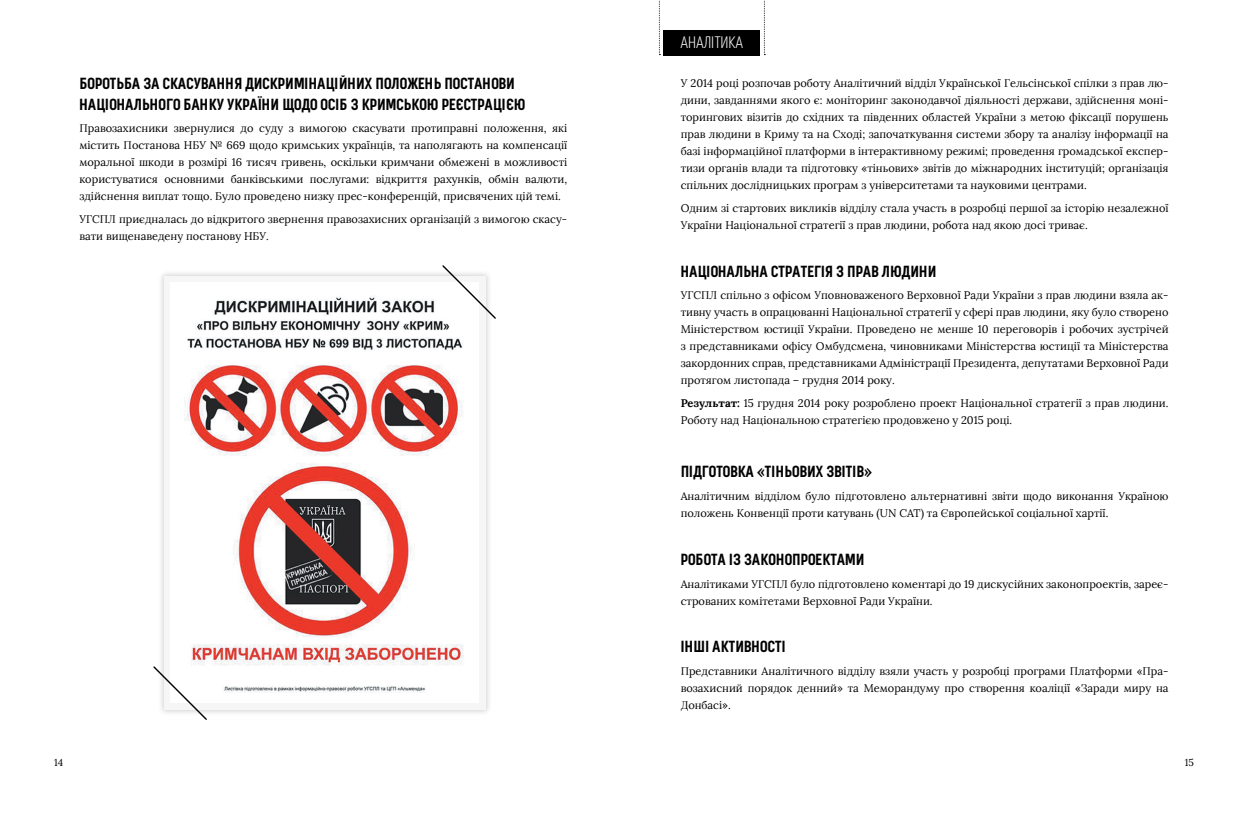
<style>
.page{position:relative;width:1248px;height:823px;background:#fff}
.page>*{position:absolute;margin:0;border:0;box-sizing:border-box;transform-origin:0 0}
.заголовок{font:16.5px "Barvinka Yorke 4 F Light";color:#fff}
.підзаголовок{font:700 16px/21px "Barvinka Yorke 4 F";color:#000}
.t1{font:11px/17px "Lora";color:#000}
.t2{font:10px "Lora";color:#000}
.s1{font-weight:700}
.s2{font-family:"Lora"}
</style>
<div class="page">
<div style="left:663px;top:30px;width:97px;height:25px;background:#000"></div>
<svg style="left:659px;top:0;width:1px;height:55px"></svg>
<svg style="left:764px;top:0;width:1px;height:55px"></svg>
<div style="left:164px;top:276px;width:321px;height:432px;background:#f6f6f6"></div>
<div style="left:170px;top:282px;width:309px;height:420px;background:#fff"></div>
<img style="left:185px;top:296px;width:279px;height:396px">
<svg style="left:441px;top:265px;width:55px;height:55px"></svg>
<svg style="left:153px;top:664px;width:55px;height:56px"></svg>
<p class="підзаголовок" style="left:79px;top:73px;width:448px">БОРОТЬБА ЗА СКАСУВАННЯ ДИСКРИМІНАЦІЙНИХ ПОЛОЖЕНЬ ПОСТАНОВИ<br>НАЦІОНАЛЬНОГО БАНКУ УКРАЇНИ ЩОДО ОСІБ З КРИМСЬКОЮ РЕЄСТРАЦІЄЮ</p>
<p class="t1" style="left:79px;top:120px;width:489px;text-align:justify">Правозахисники звернулися до суду з вимогою скасувати протиправні положення, які містить Постанова НБУ № 669 щодо кримських українців, та наполягають на компенсації моральної шкоди в розмірі 16 тисяч гривень, оскільки кримчани обмежені в можливості користуватися основними банківськими послугами: відкриття рахунків, обмін валюти, здійснення виплат тощо. Було проведено низку прес-конференцій, присвячених цій темі.</p>
<p class="t1" style="left:79px;top:211px;width:489px">УГСПЛ приєдналась до відкритого звернення правозахисних організацій з вимогою скасу&shy;вати вищенаведену постанову НБУ.</p>
<p class="заголовок" style="left:680px;top:33px;width:64px">АНАЛІТИКА</p>
<p class="t1" style="left:680px;top:75px;width:489px;text-align:justify">У 2014 році розпочав роботу Аналітичний відділ Української Гельсінської спілки з прав лю&shy;дини, завданнями якого є: моніторинг законодавчої діяльності держави, здійснення моні&shy;торингових візитів до східних та південних областей України з метою фіксації порушень прав людини в Криму та на Сході; започаткування системи збору та аналізу інформації на базі інформаційної платформи в інтерактивному режимі; проведення громадської експер&shy;тизи органів влади та підготовку «тіньових» звітів до міжнародних інституцій; організація спільних дослідницьких програм з університетами та науковими центрами.</p>
<p class="t1" style="left:680px;top:199px;width:489px">Одним зі стартових викликів відділу стала участь в розробці першої за історію незалежної<br>України Національної стратегії з прав людини, робота над якою досі триває.</p>
<p class="підзаголовок" style="left:680px;top:261px;width:257px">НАЦІОНАЛЬНА СТРАТЕГІЯ З ПРАВ ЛЮДИНИ</p>
<p class="t1" style="left:680px;top:287px;width:489px;text-align:justify">УГСПЛ спільно з офісом Уповноваженого Верховної Ради України з прав людини взяла ак&shy;тивну участь в опрацюванні Національної стратегії у сфері прав людини, яку було створено Міністерством юстиції України. Проведено не менше 10 переговорів і робочих зустрічей з представниками офісу Омбудсмена, чиновниками Міністерства юстиції та Міністерства закордонних справ, представниками Адміністрації Президента, депутатами Верховної Ради протягом листопада – грудня 2014 року.</p>
<p class="t1" style="left:680px;top:394px;width:489px"><span class="s1">Результат:</span> 15 грудня 2014 року розроблено проект Національної стратегії з прав людини.<br>Роботу над Національною стратегією продовжено у 2015 році.</p>
<p class="підзаголовок" style="left:680px;top:462px;width:193px">ПІДГОТОВКА <span class="s2">«</span>ТІНЬОВИХ ЗВІТІВ<span class="s2">»</span></p>
<p class="t1" style="left:680px;top:487px;width:489px">Аналітичним відділом було підготовлено альтернативні звіти щодо виконання Україною положень Конвенції проти катувань (UN CAT) та Європейської соціальної хартії.</p>
<p class="підзаголовок" style="left:680px;top:549px;width:185px">РОБОТА ІЗ ЗАКОНОПРОЕКТАМИ</p>
<p class="t1" style="left:680px;top:575px;width:489px">Аналітиками УГСПЛ було підготовлено коментарі до 19 дискусійних законопроектів, зареє&shy;строваних комітетами Верховної Ради України.</p>
<p class="підзаголовок" style="left:680px;top:636px;width:107px">ІНШІ АКТИВНОСТІ</p>
<p class="t1" style="left:680px;top:662px;width:489px;text-align:justify">Представники Аналітичного відділу взяли участь у розробці програми Платформи «Пра&shy;возахисний порядок денний» та Меморандуму про створення коаліції «Заради миру на Донбасі».</p>
<p class="t2" style="left:54px;top:756px;width:11px">14</p>
<p class="t2" style="left:1184px;top:756px;width:11px">15</p>
</div>
